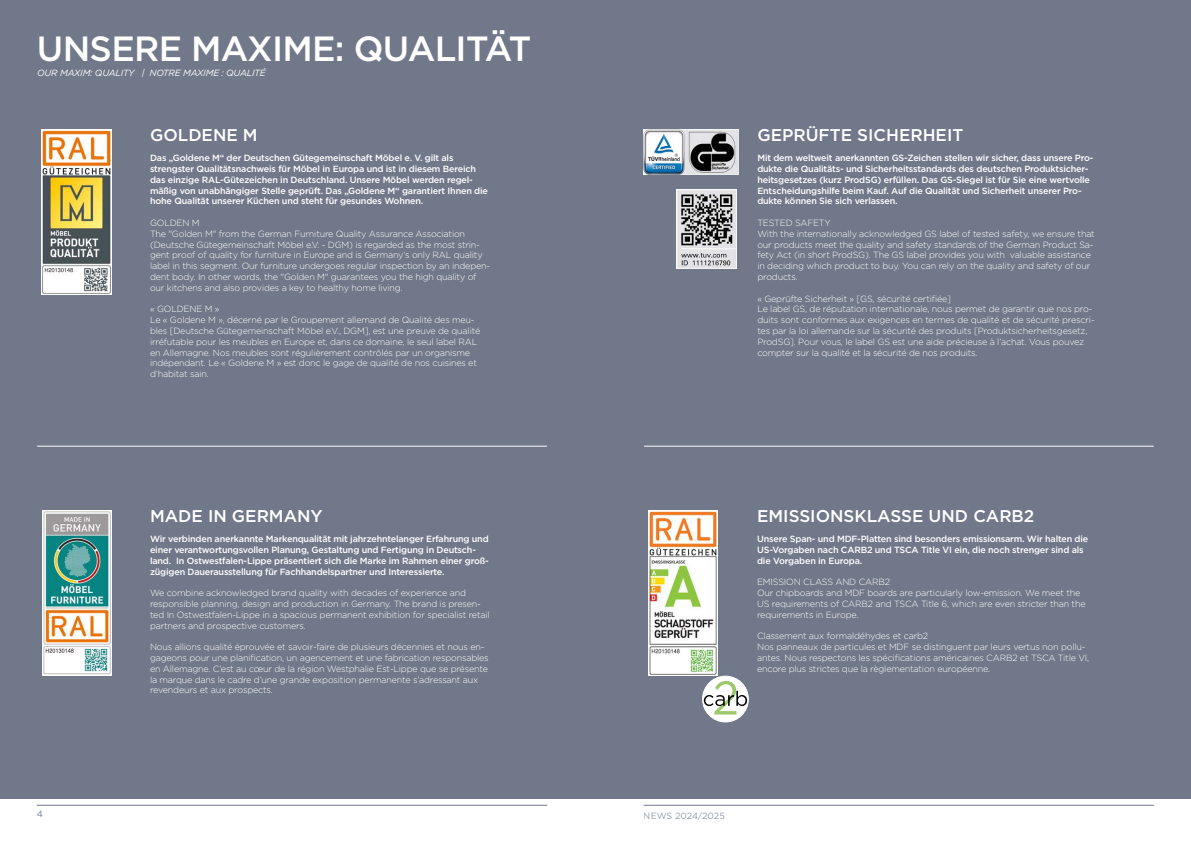
<style>
.page{position:relative;width:1191px;height:842px;background:#fff}
.page>*{position:absolute;margin:0;border:0;box-sizing:border-box;transform-origin:0 0}
.t1{font:500 35px "Gotham";letter-spacing:-.02em;color:#fff}
.t2{font:500 17px "Gotham";color:#fff}
.t3{font:300 9px/10.8px "Gotham";letter-spacing:-.02em;color:#fff}
.t4{font:500 9px/10.8px "Gotham";letter-spacing:-.02em;color:#fff}
.t5{font:italic 9px "Gotham";letter-spacing:-.02em;color:#fff}
.t6{font:9px "Gotham";color:#707889}
</style>
<div class="page">
<hr style="left:37px;top:805px;width:510px;height:1px;background:#707889">
<hr style="left:643px;top:805px;width:511px;height:1px;background:#707889">
<div style="left:0;top:0;width:1191px;height:798px;background:#707889"></div>
<hr style="left:37px;top:446px;width:510px;height:1px;background:#fff">
<img style="left:42px;top:129px;width:69px;height:165px">
<img style="left:42px;top:511px;width:69px;height:165px">
<hr style="left:644px;top:446px;width:509px;height:1px;background:#fff">
<img style="left:648px;top:510px;width:70px;height:166px">
<img style="left:676px;top:190px;width:60px;height:78px">
<img style="left:644px;top:129px;width:94px;height:46px">
<div style="left:702px;top:676px;width:46px;height:46px;background:#fff;border-radius:50%"></div>
<div style="left:702px;top:676px;width:47px;height:46px;border:1px solid #fff;border-radius:50%"></div>
<svg style="left:704px;top:681px;width:43px;height:33px"></svg>
<h1 class="t1" style="left:37px;top:25px;width:496px">UNSERE MAXIME: QUALITÄT</h1>
<p class="t5" style="left:37px;top:67px;width:230px">OUR MAXIM: QUALITY | NOTRE MAXIME : QUALITÉ</p>
<h2 class="t2" style="left:150px;top:124px;width:109px">GOLDENE M</h2>
<p class="t4" style="left:150px;top:153px;width:339px">Das „Goldene M“ der Deutschen Gütegemeinschaft Möbel e. V. gilt als strengster Qualitätsnachweis für Möbel in Europa und ist in diesem Bereich das einzige RAL-Gütezeichen in Deutschland. Unsere Möbel werden regel&shy;mäßig von unabhängiger Stelle geprüft. Das „Goldene M“ garantiert Ihnen die hohe Qualität unserer Küchen und steht für gesundes Wohnen.</p>
<p class="t3" style="left:150px;top:217px;width:342px">GOLDEN M<br>The "Golden M" from the German Furniture Quality Assurance Association (Deutsche Gütegemeinschaft Möbel e.V. - DGM) is regarded as the most strin&shy;gent proof of quality for furniture in Europe and is Germany‘s only RAL quality label in this segment. Our furniture undergoes regular inspection by an indepen&shy;dent body. In other words, the "Golden M" guarantees you the high quality of our kitchens and also provides a key to healthy home living.</p>
<p class="t3" style="left:150px;top:304px;width:332px">« GOLDENE M »<br>Le « Goldene M », décerné par le Groupement allemand de Qualité des meu&shy;bles [Deutsche Gütegemeinschaft Möbel e.V., DGM], est une preuve de qualité irréfutable pour les meubles en Europe et, dans ce domaine, le seul label RAL en Allemagne. Nos meubles sont régulièrement contrôlés par un organisme indépendant. Le « Goldene M » est donc le gage de qualité de nos cuisines et d’habitat sain.</p>
<h2 class="t2" style="left:757px;top:124px;width:207px">GEPRÜFTE SICHERHEIT</h2>
<p class="t4" style="left:757px;top:153px;width:337px">Mit dem weltweit anerkannten GS-Zeichen stellen wir sicher, dass unsere Pro&shy;dukte die Qualitäts- und Sicherheitsstandards des deutschen Produktsicher&shy;heitsgesetzes (kurz ProdSG) erfüllen. Das GS-Siegel ist für Sie eine wertvolle Entscheidungshilfe beim Kauf. Auf die Qualität und Sicherheit unserer Pro&shy;dukte können Sie sich verlassen.</p>
<p class="t3" style="left:757px;top:217px;width:339px">TESTED SAFETY<br>With the internationally acknowledged GS label of tested safety, we ensure that our products meet the quality and safety standards of the German Product Sa&shy;fety Act (in short ProdSG). The GS label provides you with valuable assistance in deciding which product to buy. You can rely on the quality and safety of our products.</p>
<p class="t3" style="left:757px;top:293px;width:339px">« Geprüfte Sicherheit » [GS, sécurité certifiée]<br>Le label GS, de réputation internationale, nous permet de garantir que nos pro&shy;duits sont conformes aux exigences en termes de qualité et de sécurité prescri&shy;tes par la loi allemande sur la sécurité des produits [Produktsicherheitsgesetz, ProdSG]. Pour vous, le label GS est une aide précieuse à l’achat. Vous pouvez compter sur la qualité et la sécurité de nos produits.</p>
<h2 class="t2" style="left:150px;top:505px;width:174px">MADE IN GERMANY</h2>
<p class="t4" style="left:150px;top:533px;width:340px">Wir verbinden anerkannte Markenqualität mit jahrzehntelanger Erfahrung und einer verantwortungsvollen Planung, Gestaltung und Fertigung in Deutsch&shy;land. In Ostwestfalen-Lippe präsentiert sich die Marke im Rahmen einer groß&shy;zügigen Dauerausstellung für Fachhandelspartner und Interessierte.</p>
<p class="t3" style="left:150px;top:587px;width:341px">We combine acknowledged brand quality with decades of experience and responsible planning, design and production in Germany. The brand is presen&shy;ted In Ostwestfalen-Lippe in a spacious permanent exhibition for specialist retail partners and prospective customers.</p>
<p class="t3" style="left:150px;top:641px;width:340px">Nous allions qualité éprouvée et savoir-faire de plusieurs décennies et nous en&shy;gageons pour une planification, un agencement et une fabrication responsables en Allemagne. C’est au cœur de la région Westphalie Est-Lippe que se présente la marque dans le cadre d’une grande exposition permanente s’adressant aux revendeurs et aux prospects.</p>
<h2 class="t2" style="left:757px;top:505px;width:279px">EMISSIONSKLASSE UND CARB2</h2>
<p class="t4" style="left:757px;top:533px;width:333px">Unsere Span- und MDF-Platten sind besonders emissionsarm. Wir halten die<br>US-Vorgaben nach CARB2 und TSCA Title VI ein, die noch strenger sind als die Vorgaben in Europa.</p>
<p class="t3" style="left:757px;top:576px;width:330px">EMISSION CLASS AND CARB2<br>Our chipboards and MDF boards are particularly low-emission. We meet the US requirements of CARB2 and TSCA Title 6, which are even stricter than the requirements in Europe.</p>
<p class="t3" style="left:757px;top:630px;width:334px">Classement aux formaldéhydes et carb2<br>Nos panneaux de particules et MDF se distinguent par leurs vertus non pollu&shy;antes. Nous respectons les spécifications américaines CARB2 et TSCA Title VI, encore plus strictes que la règlementation européenne.</p>
<p class="t6" style="left:37px;top:808px;width:8px">4</p>
<p class="t6" style="left:643px;top:810px;width:83px">NEWS 2024/2025</p>
</div>
